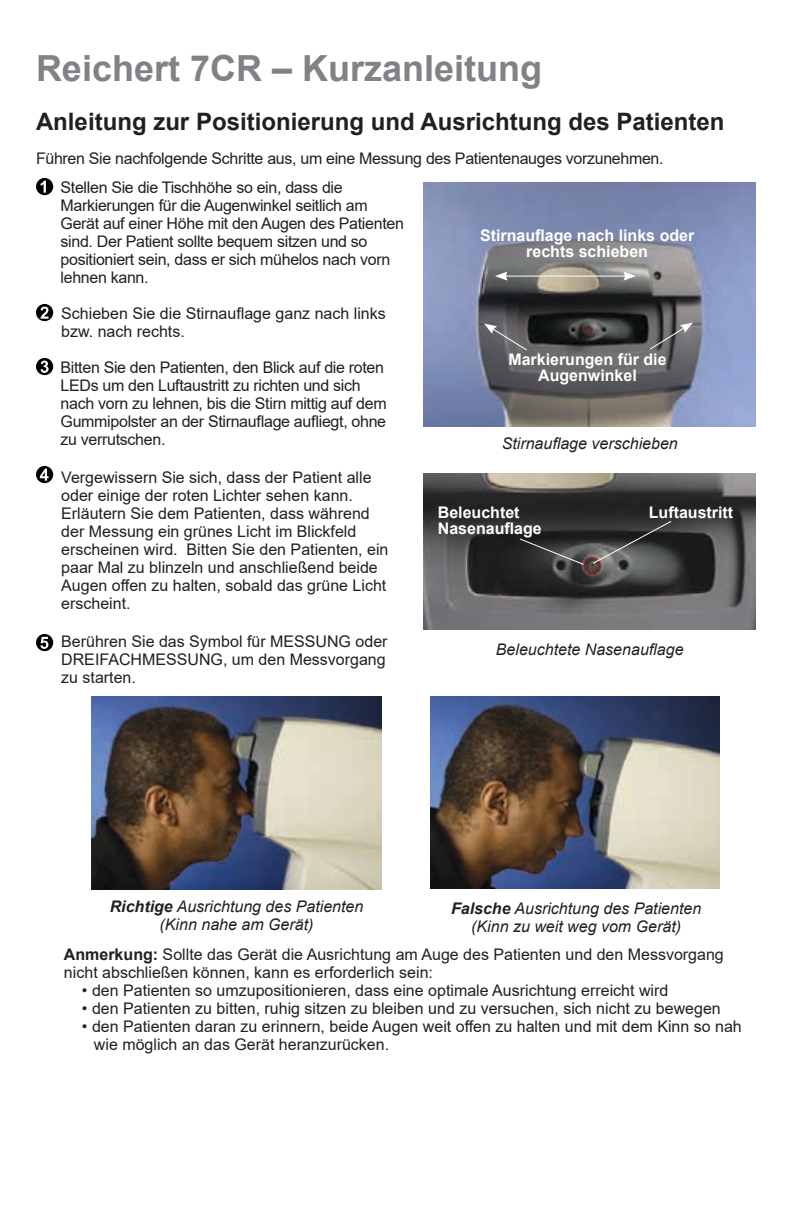
<style>
.page{position:relative;width:792px;height:1224px;background:#fff}
.page>*{position:absolute;margin:0;border:0;box-sizing:border-box;transform-origin:0 0}
.t1{font:700 36px "Arial";color:#808285}
.t2{font:700 24px "Arial";color:#231f20}
.t3{font:16px/18px "Arial";color:#231f20}
.t4{font:16px/18px "Arial";letter-spacing:-.02em;color:#231f20}
.t5{font:italic 16px/18px "Arial";color:#231f20;text-align:center}
.t6{font:700 16px/16px "Arial";color:#fff;text-align:center}
.s1{font-weight:700}
</style>
<div class="page">
<div style="left:36px;top:178px;width:17px;height:17px;background:#000;border-radius:50%"></div>
<svg style="left:41px;top:181px;width:5px;height:12px"></svg>
<svg style="left:36px;top:304px;width:17px;height:17px"></svg>
<svg style="left:40px;top:307px;width:8px;height:12px"></svg>
<div style="left:36px;top:358px;width:17px;height:17px;background:#000;border-radius:50%"></div>
<svg style="left:41px;top:361px;width:8px;height:12px"></svg>
<div style="left:36px;top:466px;width:17px;height:17px;background:#000;border-radius:50%"></div>
<svg style="left:40px;top:469px;width:9px;height:12px"></svg>
<svg style="left:36px;top:634px;width:17px;height:17px"></svg>
<svg style="left:40px;top:637px;width:8px;height:12px"></svg>
<img style="left:92px;top:696px;width:290px;height:193px">
<img style="left:430px;top:696px;width:290px;height:193px">
<img style="left:424px;top:474px;width:332px;height:155px">
<svg style="left:592px;top:520px;width:80px;height:45px;background:#4a4a4a"></svg>
<svg style="left:519px;top:538px;width:66px;height:28px;background:#404141"></svg>
<img style="left:424px;top:183px;width:332px;height:244px">
<hr style="left:504px;top:276px;width:123px;height:1px;background:#fff">
<svg style="left:495px;top:271px;width:13px;height:10px"></svg>
<svg style="left:623px;top:271px;width:13px;height:10px"></svg>
<svg style="left:484px;top:323px;width:44px;height:28px"></svg>
<svg style="left:649px;top:322px;width:44px;height:28px"></svg>
<h1 class="t1" style="left:36px;top:43px;width:508px">Reichert 7CR – Kurzanleitung</h1>
<h2 class="t2" style="left:36px;top:105px;width:690px">Anleitung zur Positionierung und Ausrichtung des Patienten</h2>
<p class="t4" style="left:61px;top:143px;width:605px;line-height:29.6px;text-indent:-25px">Führen Sie nachfolgende Schritte aus, um eine Messung des Patientenauges vorzunehmen.<br>Stellen Sie die Tischhöhe so ein, dass die</p>
<p class="t4" style="left:61px;top:196px;width:345px">Markierungen für die Augenwinkel seitlich am Gerät auf einer Höhe mit den Augen des Patienten sind. Der Patient sollte bequem sitzen und so positioniert sein, dass er sich mühelos nach vorn lehnen kann.</p>
<p class="t3" style="left:61px;top:304px;width:326px">Schieben Sie die Stirnauflage ganz nach links bzw. nach rechts.</p>
<p class="t4" style="left:61px;top:358px;width:328px">Bitten Sie den Patienten, den Blick auf die roten LEDs um den Luftaustritt zu richten und sich nach vorn zu lehnen, bis die Stirn mittig auf dem Gummipolster an der Stirnauflage aufliegt, ohne zu verrutschen.</p>
<p class="t3" style="left:61px;top:468px;width:329px">Vergewissern Sie sich, dass der Patient alle oder einige der roten Lichter sehen kann.<br>Erläutern Sie dem Patienten, dass während der Messung ein grünes Licht im Blickfeld erscheinen wird. Bitten Sie den Patienten, ein paar Mal zu blinzeln und anschließend beide Augen offen zu halten, sobald das grüne Licht erscheint.</p>
<p class="t3" style="left:61px;top:632px;width:328px;text-align:justify">Berühren Sie das Symbol für MESSUNG oder DREIFACHMESSUNG, um den Messvorgang zu starten.</p>
<p class="t6" style="left:480px;top:227px;width:216px">Stirnauflage nach links oder rechts schieben</p>
<p class="t6" style="left:508px;top:352px;width:160px">Markierungen für die<br>Augenwinkel</p>
<p class="t5" style="left:502px;top:434px;width:178px">Stirnauflage verschieben</p>
<p class="t6" style="left:438px;top:505px;width:106px;text-align:left">Beleuchtet<br>Nasenauflage</p>
<p class="t6" style="left:649px;top:505px;width:86px">Luftaustritt</p>
<p class="t5" style="left:496px;top:640px;width:189px">Beleuchtete Nasenauflage</p>
<p class="t5" style="left:110px;top:898px;width:255px"><span class="s1">Richtige</span> Ausrichtung des Patienten (Kinn nahe am Gerät)</p>
<p class="t5" style="left:451px;top:899px;width:252px"><span class="s1">Falsche</span> Ausrichtung des Patienten (Kinn zu weit weg vom Gerät)</p>
<p class="t3" style="left:64px;top:946px;width:661px"><span class="s1">Anmerkung:</span> Sollte das Gerät die Ausrichtung am Auge des Patienten und den Messvorgang nicht abschließen können, kann es erforderlich sein:</p>
<p class="t3" style="left:82px;top:982px;width:588px">• den Patienten so umzupositionieren, dass eine optimale Ausrichtung erreicht wird</p>
<p class="t3" style="left:82px;top:1000px;width:640px">• den Patienten zu bitten, ruhig sitzen zu bleiben und zu versuchen, sich nicht zu bewegen</p>
<p class="t3" style="left:94px;top:1018px;width:649px;text-indent:-12px">• den Patienten daran zu erinnern, beide Augen weit offen zu halten und mit dem Kinn so nah wie möglich an das Gerät heranzurücken.</p>
</div>
